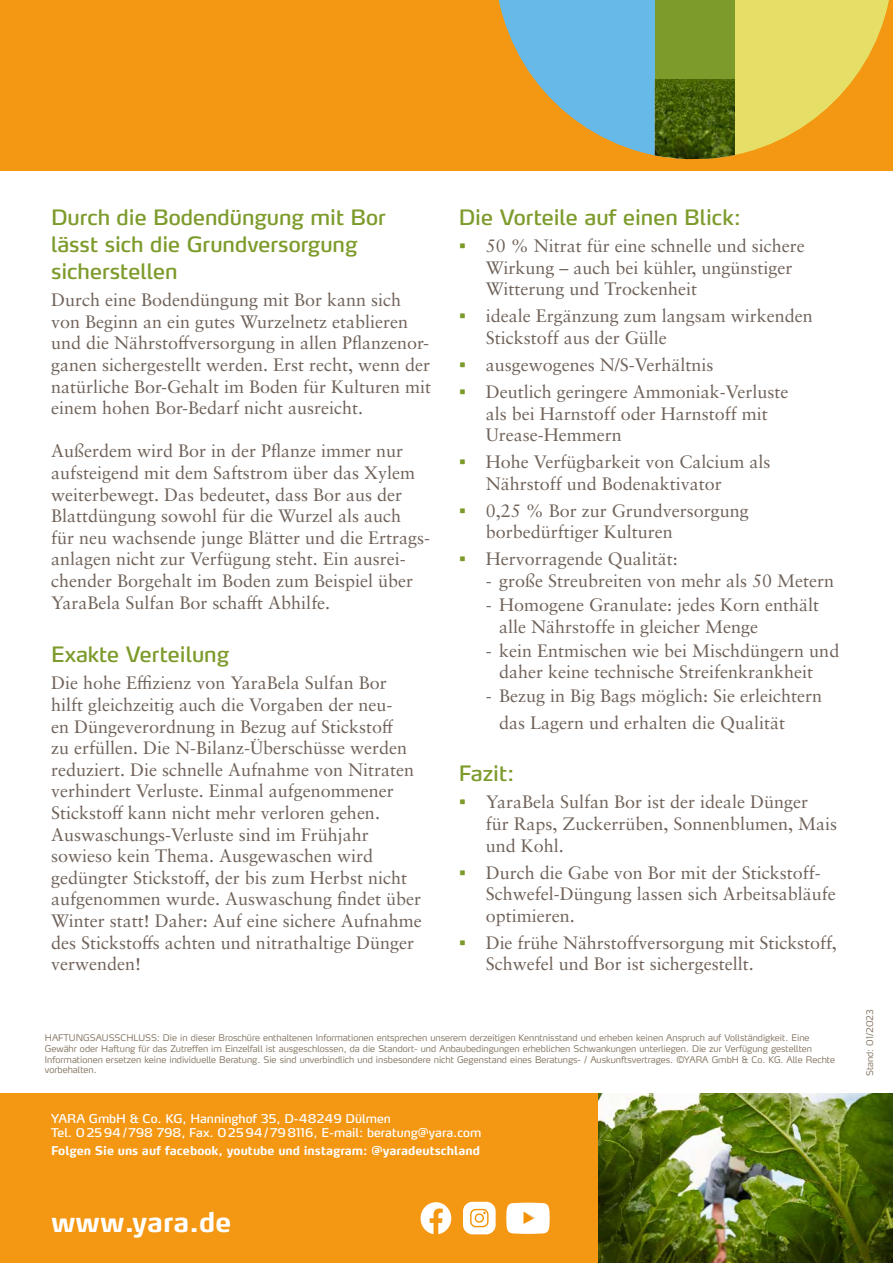
<style>
.page{position:relative;width:893px;height:1263px;background:#fff}
.page>*{position:absolute;margin:0;border:0;box-sizing:border-box;transform-origin:0 0}
.t1{font:700 27px "Yara Max LF";color:#fff}
.t2{font:21px/27px "Yara Max LF";color:#7d9b2b}
.t3{font:18px/21.6px "Sabon LT Pro";color:#6f6259}
.t4{font:12px/14.4px "Yara Max LF";color:#fff}
.t5{font:700 12px "Yara Max LF";color:#fff}
.t6{font:300 9px/10.8px "Yara Max LF";color:#80715d}
.s1{font-family:"Yara Max LF";color:#7d9b2b}
</style>
<div class="page">
<img style="left:597px;top:1093px;width:296px;height:170px">
<div style="left:0;top:0;width:893px;height:170px;background:#f49712"></div>
<svg style="left:499px;top:0;width:156px;height:156px;fill:#67b9e8"></svg>
<img style="left:655px;top:79px;width:80px;height:80px">
<div style="left:655px;top:0;width:80px;height:79px;background:#7d9b2b"></div>
<svg style="left:735px;top:0;width:154px;height:155px;fill:#e6df67"></svg>
<div style="left:0;top:1093px;width:597px;height:170px;background:#f49712"></div>
<svg style="left:421px;top:1202px;width:30px;height:32px"></svg>
<div style="left:463px;top:1202px;width:33px;height:32px;background:#fff;border-radius:9px"></div>
<svg style="left:470px;top:1209px;width:18px;height:18px"></svg>
<svg style="left:506px;top:1203px;width:44px;height:31px"></svg>
<p class="t2" style="left:51px;top:204px;width:336px">Durch die Bodendüngung mit Bor lässt sich die Grundversorgung sicherstellen</p>
<p class="t3" style="left:51px;top:289px;width:382px">Durch eine Bodendüngung mit Bor kann sich von Beginn an ein gutes Wurzelnetz etablieren und die Nährstoffversorgung in allen Pflanzenor&shy;ganen sichergestellt werden. Erst recht, wenn der natürliche Bor-Gehalt im Boden für Kulturen mit einem hohen Bor-Bedarf nicht ausreicht.</p>
<p class="t3" style="left:51px;top:440px;width:381px">Außerdem wird Bor in der Pflanze immer nur aufsteigend mit dem Saftstrom über das Xylem weiterbewegt. Das bedeutet, dass Bor aus der Blattdüngung sowohl für die Wurzel als auch<br>für neu wachsende junge Blätter und die Ertrags&shy;anlagen nicht zur Verfügung steht. Ein ausrei&shy;chender Borgehalt im Boden zum Beispiel über YaraBela Sulfan Bor schafft Abhilfe.</p>
<p class="t2" style="left:51px;top:641px;width:180px">Exakte Verteilung</p>
<p class="t3" style="left:51px;top:672px;width:372px">Die hohe Effizienz von YaraBela Sulfan Bor hilft gleichzeitig auch die Vorgaben der neu-<br>en Düngeverordnung in Bezug auf Stickstoff<br>zu erfüllen. Die N-Bilanz-Überschüsse werden reduziert. Die schnelle Aufnahme von Nitraten verhindert Verluste. Einmal aufgenommener Stickstoff kann nicht mehr verloren gehen.<br>Auswaschungs-Verluste sind im Frühjahr sowieso kein Thema. Ausgewaschen wird gedüngter Stickstoff, der bis zum Herbst nicht aufgenommen wurde. Auswaschung findet über Winter statt! Daher: Auf eine sichere Aufnahme des Stickstoffs achten und nitrathaltige Dünger verwenden!</p>
<p class="t2" style="left:459px;top:204px;width:284px">Die Vorteile auf einen Blick:</p>
<p class="t3" style="left:486px;top:235px;width:321px;text-indent:-27px"><span class="s1">•</span> 50 % Nitrat für eine schnelle und sichere<br>Wirkung – auch bei kühler, ungünstiger<br>Witterung und Trockenheit</p>
<p class="t3" style="left:486px;top:305px;width:329px;text-indent:-27px"><span class="s1">•</span> ideale Ergänzung zum langsam wirkenden<br>Stickstoff aus der Gülle</p>
<p class="t3" style="left:459px;top:353px;width:256px"><span class="s1">•</span> ausgewogenes N/S-Verhältnis</p>
<p class="t3" style="left:486px;top:380px;width:304px;text-indent:-27px"><span class="s1">•</span> Deutlich geringere Ammoniak-Verluste als bei Harnstoff oder Harnstoff mit<br>Urease-Hemmern</p>
<p class="t3" style="left:486px;top:451px;width:286px;text-indent:-27px"><span class="s1">•</span> Hohe Verfügbarkeit von Calcium als<br>Nährstoff und Bodenaktivator</p>
<p class="t3" style="left:486px;top:499px;width:265px;text-indent:-27px"><span class="s1">•</span> 0,25 % Bor zur Grundversorgung borbedürftiger Kulturen</p>
<p class="t3" style="left:459px;top:548px;width:221px"><span class="s1">•</span> Hervorragende Qualität:</p>
<p class="t3" style="left:486px;top:569px;width:350px">- große Streubreiten von mehr als 50 Metern</p>
<p class="t3" style="left:499px;top:593px;width:322px;text-indent:-14px">- Homogene Granulate: jedes Korn enthält alle Nährstoffe in gleicher Menge</p>
<p class="t3" style="left:499px;top:639px;width:342px;text-indent:-14px">- kein Entmischen wie bei Mischdüngern und daher keine technische Streifenkrankheit</p>
<p class="t3" style="left:499px;top:682px;width:325px;line-height:27px;text-indent:-14px">- Bezug in Big Bags möglich: Sie erleichtern das Lagern und erhalten die Qualität</p>
<p class="t2" style="left:459px;top:760px;width:57px">Fazit:</p>
<p class="t3" style="left:486px;top:791px;width:353px;text-indent:-27px"><span class="s1">•</span> YaraBela Sulfan Bor ist der ideale Dünger<br>für Raps, Zuckerrüben, Sonnenblumen, Mais und Kohl.</p>
<p class="t3" style="left:486px;top:861px;width:352px;text-indent:-27px"><span class="s1">•</span> Durch die Gabe von Bor mit der Stickstoff-<br>Schwefel-Düngung lassen sich Arbeitsabläufe optimieren.</p>
<p class="t3" style="left:486px;top:931px;width:353px;text-indent:-27px"><span class="s1">•</span> Die frühe Nährstoffversorgung mit Stickstoff,<br>Schwefel und Bor ist sichergestellt.</p>
<p class="t6" style="left:45px;top:1032px;width:792px">HAFTUNGSAUSSCHLUSS: Die in dieser Broschüre enthaltenen Informationen entsprechen unserem derzeitigen Kenntnisstand und erheben keinen Anspruch auf Vollständigkeit. Eine Gewähr oder Haftung für das Zutreffen im Einzelfall ist ausgeschlossen, da die Standort- und Anbaubedingungen erheblichen Schwankungen unterliegen. Die zur Verfügung gestellten Informationen ersetzen keine individuelle Beratung. Sie sind unverbindlich und insbesondere nicht Gegenstand eines Beratungs- / Auskunftsvertrages. ©YARA GmbH &amp; Co. KG. Alle Rechte vorbehalten.</p>
<p class="t4" style="left:51px;top:1111px;width:432px">YARA GmbH &amp; Co. KG, Hanninghof 35, D-48249 Dülmen<br>Tel. 02594/798 798, Fax. 02594/798116, E-mail: beratung@yara.com</p>
<p class="t5" style="left:51px;top:1143px;width:430px">Folgen Sie uns auf facebook, youtube und instagram: @yaradeutschland</p>
<p class="t5" style="left:222px;top:1143px;width:192px">und instagram: yaradeutschland</p>
<h1 class="t1" style="left:51px;top:1205px;width:182px">www.yara.de</h1>
<p class="t6" style="left:864px;top:1076px;width:69px;rotate:-90deg">Stand: 01/2023</p>
</div>
